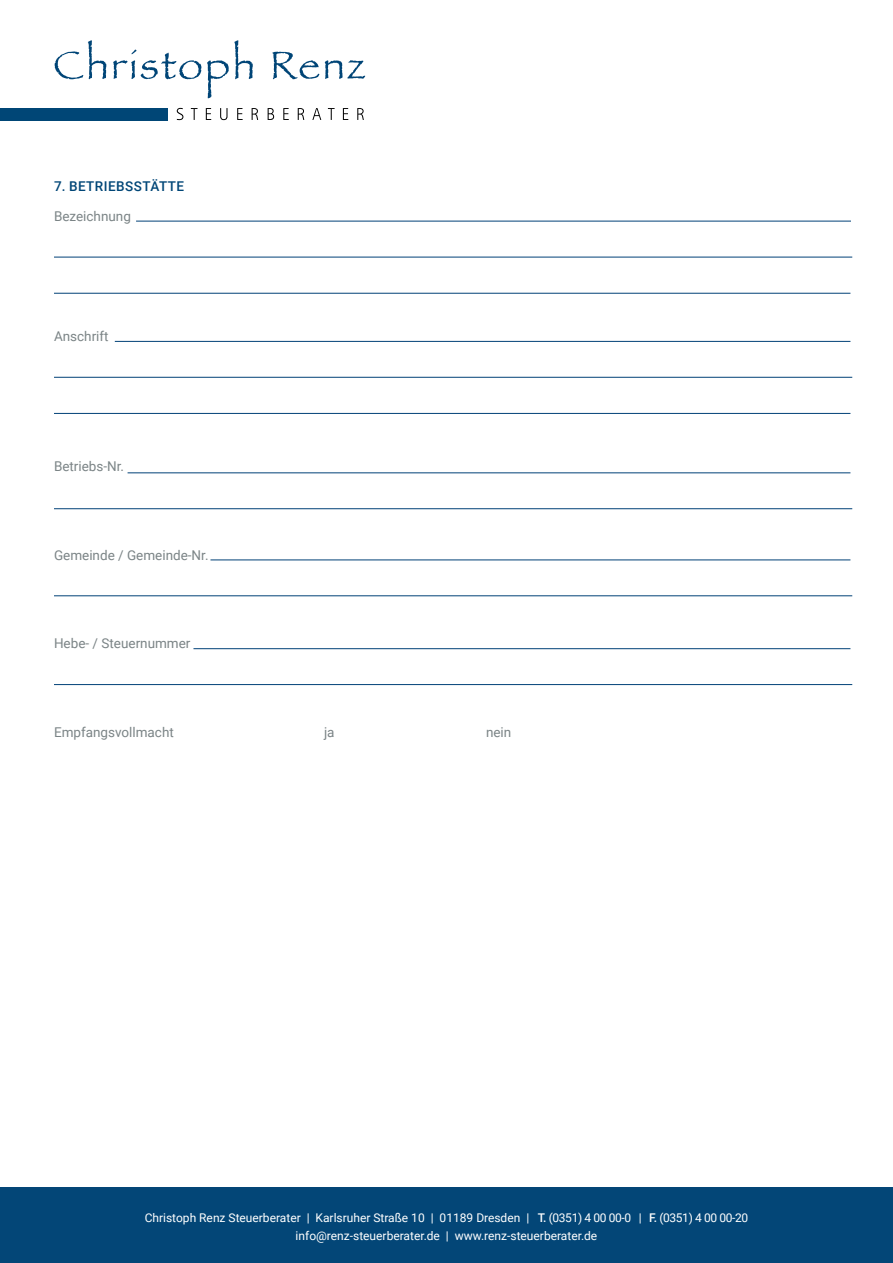
<style>
.page{position:relative;width:893px;height:1263px;background:#fff}
.page>*{position:absolute;margin:0;border:0;box-sizing:border-box;transform-origin:0 0}
.t1{font:13.5px "Roboto";color:#7b8486}
.t2{font:500 13.5px "Roboto";letter-spacing:.035em;color:#004677}
.t3{font:12px/18px "Roboto";color:#fff;text-align:center}
.s1{font-weight:500}
</style>
<div class="page">
<div style="left:0;top:108px;width:167px;height:13px;background:#004676"></div>
<svg style="left:252px;top:108px;width:6px;height:12px"></svg>
<svg style="left:177px;top:108px;width:6px;height:12px"></svg>
<svg style="left:191px;top:108px;width:7px;height:12px"></svg>
<svg style="left:206px;top:108px;width:5px;height:12px"></svg>
<svg style="left:220px;top:108px;width:7px;height:12px"></svg>
<svg style="left:237px;top:108px;width:6px;height:12px"></svg>
<svg style="left:268px;top:108px;width:6px;height:12px"></svg>
<svg style="left:298px;top:108px;width:6px;height:12px"></svg>
<svg style="left:312px;top:108px;width:9px;height:12px"></svg>
<svg style="left:357px;top:108px;width:7px;height:12px"></svg>
<svg style="left:283px;top:108px;width:6px;height:12px"></svg>
<svg style="left:328px;top:108px;width:7px;height:12px"></svg>
<svg style="left:343px;top:108px;width:5px;height:12px"></svg>
<svg style="left:55px;top:40px;width:51px;height:39px"></svg>
<svg style="left:113px;top:50px;width:88px;height:29px"></svg>
<svg style="left:272px;top:52px;width:47px;height:27px"></svg>
<svg style="left:207px;top:40px;width:46px;height:58px"></svg>
<svg style="left:325px;top:60px;width:40px;height:19px"></svg>
<div style="left:0;top:1187px;width:893px;height:76px;background:#034677"></div>
<hr style="left:115px;top:341px;width:735px;height:1px;background:#004177">
<hr style="left:128px;top:473px;width:722px;height:1px;background:#004177">
<hr style="left:210px;top:560px;width:640px;height:1px;background:#004177">
<hr style="left:193px;top:648px;width:657px;height:1px;background:#004177">
<hr style="left:54px;top:293px;width:796px;height:1px;background:#004177">
<hr style="left:54px;top:413px;width:796px;height:1px;background:#004177">
<hr style="left:136px;top:221px;width:715px;height:1px;background:#004177">
<hr style="left:54px;top:257px;width:798px;height:1px;background:#004177">
<hr style="left:54px;top:377px;width:798px;height:1px;background:#004177">
<hr style="left:54px;top:508px;width:798px;height:1px;background:#004177">
<hr style="left:54px;top:595px;width:798px;height:1px;background:#004177">
<hr style="left:54px;top:684px;width:798px;height:1px;background:#004177">
<p class="t2" style="left:54px;top:177px;width:132px">7. BETRIEBSSTÄTTE</p>
<p class="t1" style="left:54px;top:207px;width:78px">Bezeichnung</p>
<p class="t1" style="left:54px;top:327px;width:56px">Anschrift</p>
<p class="t1" style="left:54px;top:457px;width:72px">Betriebs-Nr.</p>
<p class="t1" style="left:54px;top:546px;width:156px">Gemeinde / Gemeinde-Nr.</p>
<p class="t1" style="left:54px;top:634px;width:138px">Hebe- / Steuernummer</p>
<p class="t1" style="left:54px;top:723px;width:121px">Empfangsvollmacht</p>
<p class="t1" style="left:324px;top:723px;width:12px">ja</p>
<p class="t1" style="left:486px;top:723px;width:27px">nein</p>
<p class="t3" style="left:145px;top:1208px;width:605px">Christoph Renz Steuerberater | Karlsruher Straße 10 | 01189 Dresden | <span class="s1">T.</span> (0351) 4 00 00-0 | <span class="s1">F.</span> (0351) 4 00 00-20 info@renz-steuerberater.de | www.renz-steuerberater.de</p>
</div>
